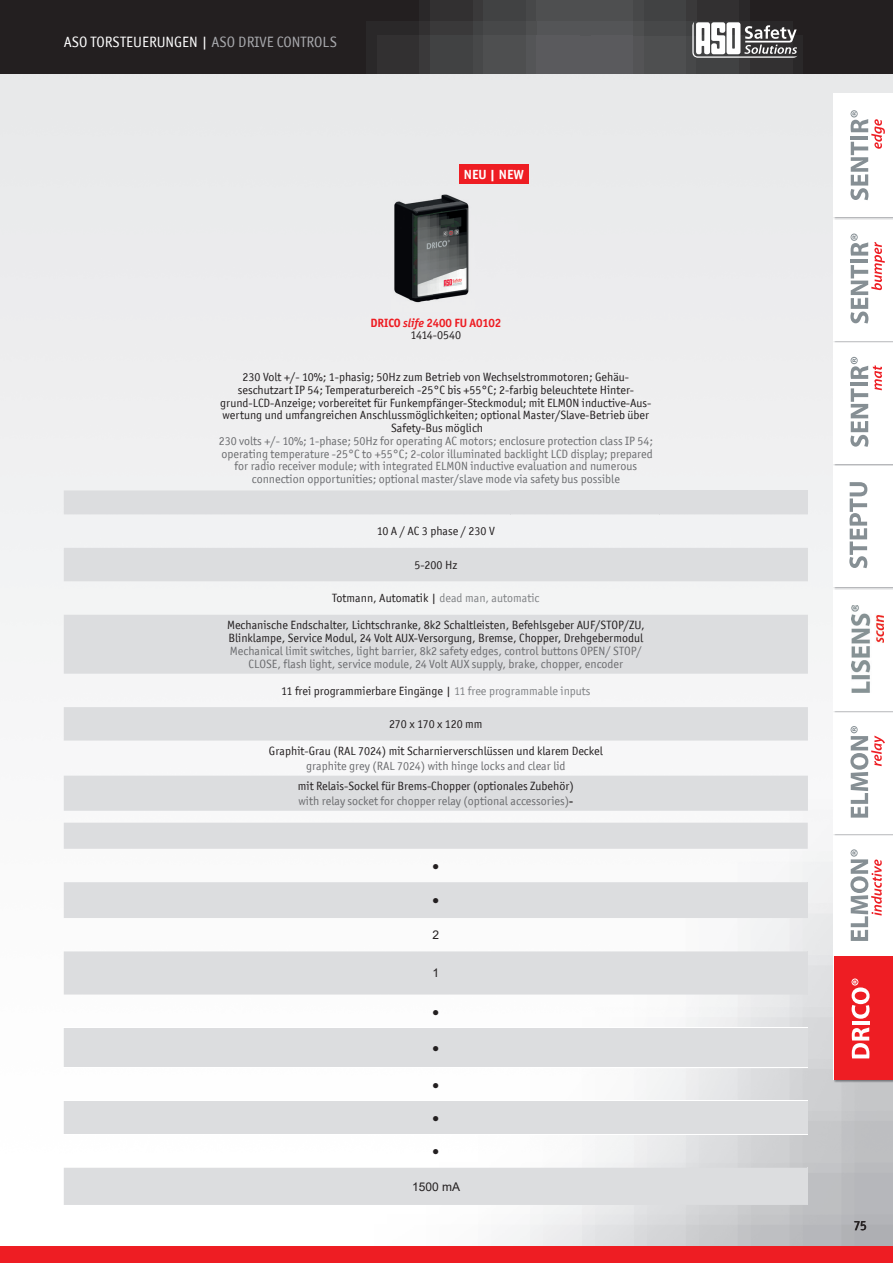
<style>
.page{position:relative;width:893px;height:1263px;background:#fff}
.page>*{position:absolute;margin:0;border:0;box-sizing:border-box;transform-origin:0 0}
.t1{font:15px "Officina San ITC";color:#fff}
.t2{font:13.5px "Officina San ITC";color:#231f20}
.t3{font:700 13.35px "Officina San ITC";color:#fff}
.t4{font:12px/12.8px "Officina San ITC";color:#231f20}
.t5{font:12px/12.8px "Officina San ITC";color:#6c6d70;text-align:center}
.t6{font:700 12px/12.8px "Officina San ITC";color:#ee1d23;text-align:center}
.t7{font:12px "Arial";color:#231f20}
.s1{color:#a8a9ad}
.s2{font-style:italic}
.s3{font-weight:400;color:#231f20}
.s4{color:#808285}
.s5{color:#6c6d70}
.s6{font-family:"Arial"}
</style>
<div class="page">
<img style="left:0;top:74px;width:893px;height:1172px">
<div style="left:0;top:0;width:893px;height:74px;background:#231f20"></div>
<img style="left:419px;top:0;width:331px;height:22px">
<img style="left:632px;top:0;width:1px;height:35px">
<img style="left:792px;top:58px;width:1px;height:16px">
<img style="left:749px;top:58px;width:43px;height:16px">
<img style="left:739px;top:58px;width:10px;height:16px">
<div style="left:632px;top:35px;width:64px;height:39px;background:#4e4f50"></div>
<img style="left:696px;top:58px;width:43px;height:16px">
<img style="left:643px;top:22px;width:43px;height:13px">
<svg style="left:632px;top:22px;width:11px;height:13px"></svg>
<div style="left:590px;top:22px;width:42px;height:52px;background:#5a5a5d"></div>
<div style="left:526px;top:35px;width:64px;height:39px;background:#5a5a5d"></div>
<svg style="left:579px;top:22px;width:11px;height:13px"></svg>
<div style="left:377px;top:22px;width:43px;height:52px;background:#323031"></div>
<svg style="left:420px;top:22px;width:11px;height:13px"></svg>
<img style="left:431px;top:22px;width:42px;height:13px">
<img style="left:420px;top:35px;width:64px;height:39px">
<svg style="left:473px;top:22px;width:11px;height:13px"></svg>
<div style="left:484px;top:22px;width:42px;height:52px;background:#4e4f50"></div>
<img style="left:538px;top:22px;width:41px;height:13px">
<img style="left:537px;top:22px;width:1px;height:52px">
<svg style="left:526px;top:0;width:12px;height:35px"></svg>
<svg style="left:686px;top:22px;width:112px;height:36px;background:#919091"></svg>
<svg style="left:0;top:548px;width:808px;height:263px;fill:#dcdddf"></svg>
<svg style="left:0;top:490px;width:808px;height:24px;background:#dddee0"></svg>
<svg style="left:0;top:823px;width:808px;height:26px;background:#dedfe1"></svg>
<svg style="left:0;top:882px;width:808px;height:323px;fill:#dcdddf"></svg>
<hr style="left:64px;top:1027px;width:446px;height:1px;background:#fff">
<hr style="left:510px;top:1027px;width:149px;height:1px;background:#fff">
<hr style="left:659px;top:1027px;width:149px;height:1px;background:#fff">
<hr style="left:64px;top:1067px;width:446px;height:1px;background:#fff">
<hr style="left:510px;top:1067px;width:149px;height:1px;background:#fff">
<hr style="left:659px;top:1067px;width:149px;height:1px;background:#fff">
<hr style="left:64px;top:1100px;width:446px;height:1px;background:#fff">
<hr style="left:510px;top:1100px;width:149px;height:1px;background:#fff">
<hr style="left:659px;top:1100px;width:149px;height:1px;background:#fff">
<hr style="left:64px;top:1134px;width:446px;height:1px;background:#fff">
<hr style="left:510px;top:1134px;width:149px;height:1px;background:#fff">
<hr style="left:659px;top:1134px;width:149px;height:1px;background:#fff">
<hr style="left:807px;top:882px;width:1px;height:36px;background:#dcdddf">
<hr style="left:807px;top:951px;width:1px;height:43px;background:#dcdddf">
<hr style="left:807px;top:1028px;width:1px;height:39px;background:#dcdddf">
<hr style="left:807px;top:1101px;width:1px;height:33px;background:#dcdddf">
<hr style="left:807px;top:1168px;width:1px;height:37px;background:#dcdddf">
<img style="left:392px;top:186px;width:125px;height:126px">
<div style="left:459px;top:165px;width:69px;height:19px;background:#ee1d23"></div>
<div style="left:0;top:1246px;width:893px;height:17px;background:#ee1d23"></div>
<div style="left:833px;top:833px;width:60px;height:124px;background:#fff"></div>
<img style="left:834px;top:834px;width:59px;height:2px">
<div style="left:833px;top:710px;width:60px;height:123px;background:#fff"></div>
<svg style="left:850px;top:849px;width:32px;height:92px"></svg>
<img style="left:834px;top:711px;width:59px;height:1px">
<div style="left:833px;top:587px;width:60px;height:123px;background:#fff"></div>
<svg style="left:850px;top:726px;width:35px;height:92px"></svg>
<img style="left:834px;top:587px;width:59px;height:2px">
<div style="left:833px;top:463px;width:60px;height:124px;background:#fff"></div>
<img style="left:852px;top:605px;width:31px;height:87px">
<img style="left:834px;top:464px;width:59px;height:2px">
<div style="left:833px;top:340px;width:60px;height:123px;background:#fff"></div>
<svg style="left:850px;top:357px;width:32px;height:90px"></svg>
<img style="left:834px;top:341px;width:59px;height:2px">
<div style="left:833px;top:217px;width:60px;height:123px;background:#fff"></div>
<svg style="left:850px;top:234px;width:35px;height:90px"></svg>
<div style="left:833px;top:94px;width:60px;height:123px;background:#fff"></div>
<svg style="left:850px;top:110px;width:35px;height:90px"></svg>
<svg style="left:849px;top:482px;width:18px;height:86px"></svg>
<div style="left:834px;top:957px;width:59px;height:123px;background:#ee1d23"></div>
<svg style="left:851px;top:1027px;width:18px;height:31px"></svg>
<hr style="left:852px;top:1021px;width:17px;height:4px;background:#fff">
<svg style="left:851px;top:978px;width:18px;height:41px"></svg>
<p class="t1" style="left:64px;top:33px;width:275px">ASO TORSTEUERUNGEN | <span class="s1">ASO DRIVE CONTROLS</span></p>
<p class="t3" style="left:464px;top:166px;width:61px">NEU | NEW</p>
<p class="t6" style="left:370px;top:316px;width:133px">DRICO <span class="s2">slife</span> 2400 FU A0102<br><span class="s3">1414-0540</span></p>
<p class="t4" style="left:220px;top:371px;width:433px;text-align:center">230 Volt +/- 10%; 1-phasig; 50Hz zum Betrieb von Wechselstrommotoren; Gehäu&shy;seschutzart IP 54; Temperaturbereich -25°C bis +55°C; 2-farbig beleuchtete Hinter&shy;grund-LCD-Anzeige; vorbereitet für Funkempfänger-Steckmodul; mit ELMON inductive-Aus&shy;wertung und umfangreichen Anschlussmöglichkeiten; optional Master/Slave-Betrieb über Safety-Bus möglich</p>
<p class="t5" style="left:219px;top:434px;width:436px">230 volts +/- 10%; 1-phase; 50Hz for operating AC motors; enclosure protection class IP 54; operating temperature -25°C to +55°C; 2-color illuminated backlight LCD display; prepared for radio receiver module; with integrated ELMON inductive evaluation and numerous connection opportunities; optional master/slave mode via safety bus possible</p>
<p class="t4" style="left:377px;top:525px;width:120px">10 A / AC 3 phase / 230 V</p>
<p class="t4" style="left:414px;top:558px;width:44px">5-200 Hz</p>
<p class="t4" style="left:332px;top:592px;width:209px">Totmann, Automatik | <span class="s4">dead man, automatic</span></p>
<p class="t4" style="left:227px;top:619px;width:419px">Mechanische Endschalter, Lichtschranke, 8k2 Schaltleisten, Befehlsgeber AUF/STOP/ZU,<br>Blinklampe, Service Modul, 24 Volt AUX-Versorgung, Bremse, Chopper, Drehgebermodul</p>
<p class="t5" style="left:230px;top:644px;width:413px">Mechanical limit switches, light barrier, 8k2 safety edges, control buttons OPEN/ STOP/<br>CLOSE, flash light, service module, 24 Volt AUX supply, brake, chopper, encoder</p>
<p class="t4" style="left:281px;top:684px;width:311px">11 frei programmierbare Eingänge | <span class="s4">11 free programmable inputs</span></p>
<p class="t4" style="left:389px;top:718px;width:95px">270 x 170 x 120 mm</p>
<p class="t4" style="left:269px;top:745px;width:335px">Graphit-Grau (RAL 7024) mit Scharnierverschlüssen und klarem Deckel</p>
<p class="t5" style="left:306px;top:759px;width:261px">graphite grey (RAL 7024) with hinge locks and clear lid</p>
<p class="t4" style="left:298px;top:779px;width:277px;line-height:14.4px">mit Relais-Sockel für Brems-Chopper (optionales Zubehör) <span class="s5">with relay socket for chopper relay (optional accessories)</span><span class="s6">-</span></p>
<p class="t7" style="left:432px;top:857px;width:9px">●</p>
<p class="t7" style="left:432px;top:892px;width:9px">●</p>
<p class="t7" style="left:432px;top:927px;width:8px">2</p>
<p class="t7" style="left:432px;top:965px;width:8px">1</p>
<p class="t7" style="left:432px;top:1003px;width:9px">●</p>
<p class="t7" style="left:432px;top:1039px;width:9px">●</p>
<p class="t7" style="left:432px;top:1076px;width:9px">●</p>
<p class="t7" style="left:432px;top:1109px;width:9px">●</p>
<p class="t7" style="left:432px;top:1143px;width:9px">●</p>
<p class="t7" style="left:412px;top:1178px;width:50px">1500 mA</p>
<p class="t2" style="left:854px;top:1218px;width:15px">75</p>
</div>
